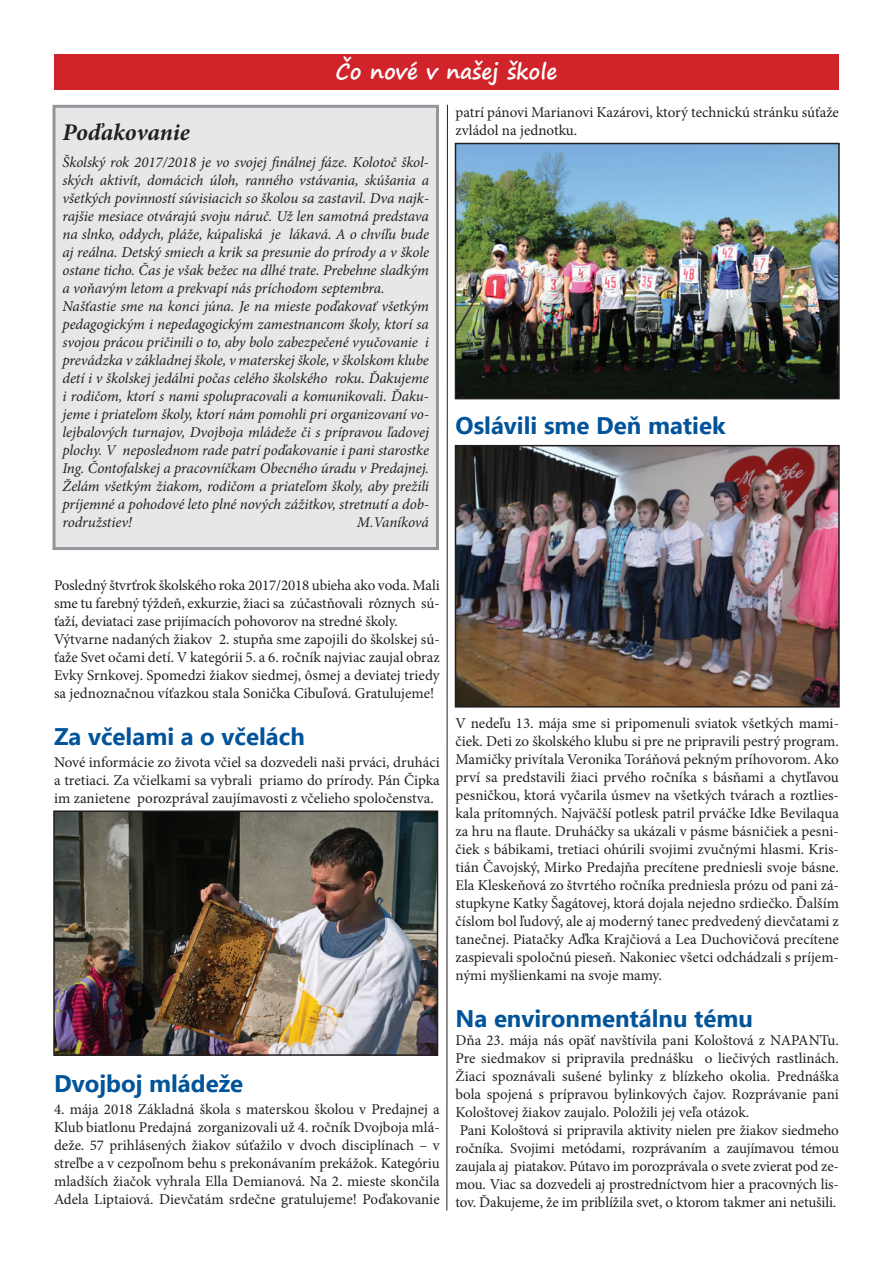
<style>
.page{position:relative;width:893px;height:1263px;background:#fff}
.page>*{position:absolute;margin:0;border:0;box-sizing:border-box;transform-origin:0 0}
.t1{font:700 24px "Ebrima";color:#015499}
.t2{font:italic 700 24px "Minion Pro";letter-spacing:-.005em;color:#231f20}
.t3{font:700 21px "Segoe Print";color:#fff}
.t4{font:15px/18px "Minion Pro";letter-spacing:-.005em;color:#231f20}
.t5{font:italic 15px/18px "Minion Pro";letter-spacing:-.005em;color:#231f20}
</style>
<div class="page">
<div style="left:52px;top:105px;width:387px;height:445px;background:#e6e7e9;border:3px solid #939598"></div>
<div style="left:54px;top:54px;width:785px;height:36px;background:#d1232a"></div>
<img style="left:458px;top:448px;width:379px;height:257px">
<div style="left:455px;top:445px;width:385px;height:263px;border:2px solid #231f20"></div>
<img style="left:458px;top:146px;width:379px;height:250px">
<div style="left:455px;top:143px;width:385px;height:256px;border:2px solid #231f20"></div>
<img style="left:56px;top:813px;width:379px;height:240px">
<div style="left:53px;top:810px;width:385px;height:246px;border:2px solid #231f20"></div>
<svg style="left:446px;top:104px;width:2px;height:1107px"></svg>
<h2 class="t3" style="left:336px;top:53px;width:223px">Čo nové v našej škole</h2>
<h1 class="t2" style="left:63px;top:116px;width:129px">Poďakovanie</h1>
<p class="t5" style="left:63px;top:153px;width:368px">Školský rok 2017/2018 je vo svojej finálnej fáze. Kolotoč škol&shy;ských aktivít, domácich úloh, ranného vstávania, skúšania a všetkých povinností súvisiacich so školou sa zastavil. Dva najk&shy;rajšie mesiace otvárajú svoju náruč. Už len samotná predstava na slnko, oddych, pláže, kúpaliská je lákavá. A o chvíľu bude aj reálna. Detský smiech a krik sa presunie do prírody a v škole ostane ticho. Čas je však bežec na dlhé trate. Prebehne sladkým a voňavým letom a prekvapí nás príchodom septembra.<br>Našťastie sme na konci júna. Je na mieste poďakovať všetkým pedagogickým i nepedagogickým zamestnancom školy, ktorí sa svojou prácou pričinili o to, aby bolo zabezpečené vyučovanie i prevádzka v základnej škole, v materskej škole, v školskom klube detí i v školskej jedálni počas celého školského roku. Ďakujeme i rodičom, ktorí s nami spolupracovali a komunikovali. Ďaku&shy;jeme i priateľom školy, ktorí nám pomohli pri organizovaní vo&shy;lejbalových turnajov, Dvojboja mládeže či s prípravou ľadovej plochy. V neposlednom rade patrí poďakovanie i pani starostke Ing. Čontofalskej a pracovníčkam Obecného úradu v Predajnej.<br>Želám všetkým žiakom, rodičom a priateľom školy, aby prežili príjemné a pohodové leto plné nových zážitkov, stretnutí a dob&shy;rodružstiev!</p>
<p class="t5" style="left:357px;top:513px;width:74px">M.Vaníková</p>
<p class="t4" style="left:455px;top:103px;width:385px">patrí pánovi Marianovi Kazárovi, ktorý technickú stránku súťaže zvládol na jednotku.</p>
<h1 class="t1" style="left:455px;top:408px;width:271px">Oslávili sme Deň matiek</h1>
<p class="t4" style="left:54px;top:576px;width:387px">Posledný štvrťrok školského roka 2017/2018 ubieha ako voda. Mali sme tu farebný týždeň, exkurzie, žiaci sa zúčastňovali rôznych sú&shy;ťaží, deviataci zase prijímacích pohovorov na stredné školy.<br>Výtvarne nadaných žiakov 2. stupňa sme zapojili do školskej sú&shy;ťaže Svet očami detí. V kategórii 5. a 6. ročník najviac zaujal obraz Evky Srnkovej. Spomedzi žiakov siedmej, ôsmej a deviatej triedy sa jednoznačnou víťazkou stala Sonička Cibuľová. Gratulujeme!</p>
<h1 class="t1" style="left:54px;top:718px;width:252px">Za včelami a o včelách</h1>
<p class="t4" style="left:54px;top:753px;width:387px;text-align:justify">Nové informácie zo života včiel sa dozvedeli naši prváci, druháci a tretiaci. Za včielkami sa vybrali priamo do prírody. Pán Čipka im zanietene porozprával zaujímavosti z včelieho spoločenstva.</p>
<h1 class="t1" style="left:54px;top:1066px;width:191px">Dvojboj mládeže</h1>
<p class="t4" style="left:54px;top:1101px;width:387px;text-align:justify">4. mája 2018 Základná škola s materskou školou v Predajnej a Klub biatlonu Predajná zorganizovali už 4. ročník Dvojboja mlá&shy;deže. 57 prihlásených žiakov súťažilo v dvoch disciplínach – v streľbe a v cezpoľnom behu s prekonávaním prekážok. Kategóriu mladších žiačok vyhrala Ella Demianová. Na 2. mieste skončila Adela Liptaiová. Dievčatám srdečne gratulujeme! Poďakovanie</p>
<p class="t4" style="left:455px;top:714px;width:385px;text-align:justify">V nedeľu 13. mája sme si pripomenuli sviatok všetkých mami&shy;čiek. Deti zo školského klubu si pre ne pripravili pestrý program.<br>Mamičky privítala Veronika Toráňová pekným príhovorom. Ako prví sa predstavili žiaci prvého ročníka s básňami a chytľavou pesničkou, ktorá vyčarila úsmev na všetkých tvárach a roztlies&shy;kala prítomných. Najväčší potlesk patril prváčke Idke Bevilaqua za hru na flaute. Druháčky sa ukázali v pásme básničiek a pesni&shy;čiek s bábikami, tretiaci ohúrili svojimi zvučnými hlasmi. Kris&shy;tián Čavojský, Mirko Predajňa precítene predniesli svoje básne.<br>Ela Kleskeňová zo štvrtého ročníka predniesla prózu od pani zá&shy;stupkyne Katky Šagátovej, ktorá dojala nejedno srdiečko. Ďalším číslom bol ľudový, ale aj moderný tanec predvedený dievčatami z tanečnej. Piatačky Aďka Krajčiová a Lea Duchovičová precítene zaspievali spoločnú pieseň. Nakoniec všetci odchádzali s príjem&shy;nými myšlienkami na svoje mamy.</p>
<h1 class="t1" style="left:455px;top:1001px;width:299px">Na environmentálnu tému</h1>
<p class="t4" style="left:455px;top:1031px;width:385px">Dňa 23. mája nás opäť navštívila pani Kološtová z NAPANTu.<br>Pre siedmakov si pripravila prednášku o liečivých rastlinách.<br>Žiaci spoznávali sušené bylinky z blízkeho okolia. Prednáška bola spojená s prípravou bylinkových čajov. Rozprávanie pani Kološtovej žiakov zaujalo. Položili jej veľa otázok.<br>Pani Kološtová si pripravila aktivity nielen pre žiakov siedmeho ročníka. Svojimi metódami, rozprávaním a zaujímavou témou zaujala aj piatakov. Pútavo im porozprávala o svete zvierat pod ze&shy;mou. Viac sa dozvedeli aj prostredníctvom hier a pracovných lis&shy;tov. Ďakujeme, že im priblížila svet, o ktorom takmer ani netušili.</p>
</div>
